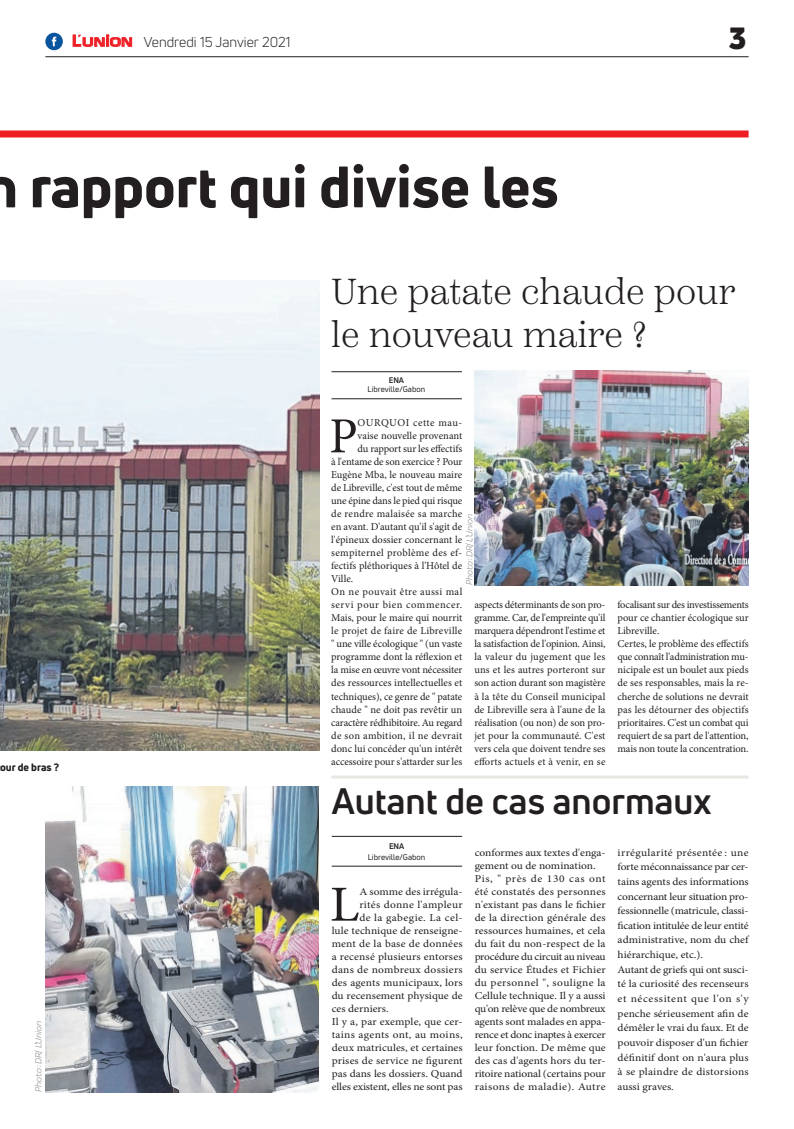
<style>
.page{position:relative;width:794px;height:1129px;background:#fff}
.page>*{position:absolute;margin:0;border:0;box-sizing:border-box;transform-origin:0 0}
.t1{font:800 57px "Uni Neue";color:#231f20}
.t2{font:50.5px "Minion Pro";color:#231f20;scale:1.09 1}
.t3{font:50.5px "Minion Pro";color:#231f20}
.t4{font:300 36px/43.2px "Scotch Text";color:#231f20}
.t5{font:700 36px "Uni Neue";color:#231f20}
.t6{font:900 30px "Uni Neue";color:#231f20}
.t7{font:14px "Uni Neue";color:#231f20}
.t8{font:10.5px/13px "Minion Pro";color:#231f20;text-align:justify}
.t9{font:10.5px/13px "Minion Pro";color:#231f20;scale:1.09 1}
.t10{font:10.5px "Minion Pro";letter-spacing:.025em;color:#231f20}
.t11{font:10.5px "Minion Pro";letter-spacing:.02em;color:#231f20;scale:1.09 1}
.t12{font:10.5px "Minion Pro";letter-spacing:-.02em;color:#231f20}
.t13{font:10.5px "Minion Pro";letter-spacing:.03em;color:#231f20}
.t14{font:10.5px "Minion Pro";letter-spacing:.02em;color:#231f20}
.t15{font:10.5px "Minion Pro";letter-spacing:.035em;color:#231f20}
.t16{font:10.5px "Minion Pro";letter-spacing:.05em;color:#231f20}
.t17{font:10.5px "Minion Pro";letter-spacing:.025em;color:#231f20;scale:1.09 1}
.t18{font:10.5px "Minion Pro";letter-spacing:.035em;color:#231f20;scale:1.09 1}
.t19{font:10.5px "Minion Pro";letter-spacing:.04em;color:#231f20}
.t20{font:800 10.5px "Uni Neue";color:#231f20}
.t21{font:italic 9px "Praktika";color:#818386}
.t22{font:8px "Uni Neue";color:#231f20}
.t23{font:700 8px "Uni Neue";letter-spacing:-.02em;color:#231f20}
.s1{font-family:"Eurostile";font-weight:600;font-size:15px;color:#ee1d23}
.s2{font-family:"Eurostile";font-weight:600;font-size:11.4px;color:#ee1d23}
</style>
<div class="page">
<hr style="left:45px;top:56px;width:703px;height:1px;background:#231f20">
<svg style="left:72px;top:34px;width:60px;height:13px"></svg>
<div style="left:45px;top:33px;width:18px;height:17px;background:#08549e;border-radius:50%"></div>
<svg style="left:52px;top:37px;width:4px;height:9px"></svg>
<div style="left:0;top:130px;width:748px;height:7px;background:#ee1d23"></div>
<hr style="left:332px;top:865px;width:130px;height:1px;background:#231f20">
<hr style="left:332px;top:836px;width:130px;height:1px;background:#231f20">
<img style="left:45px;top:786px;width:274px;height:305px">
<hr style="left:331px;top:398px;width:131px;height:1px;background:#231f20">
<hr style="left:331px;top:371px;width:131px;height:1px;background:#231f20">
<img style="left:474px;top:370px;width:274px;height:215px">
<img style="left:0;top:280px;width:320px;height:470px">
<hr style="left:331px;top:775px;width:417px;height:3px;background:#e7e8e2">
<h3 class="t7" style="left:72px;top:33px;width:220px"><span class="s1">L</span><span class="s2">UNION</span> Vendredi 15 Janvier 2021</h3>
<h3 class="t6" style="left:729px;top:17px;width:19px">3</h3>
<h1 class="t1" style="left:-14px;top:148px;width:574px">n rapport qui divise les</h1>
<p class="t20" style="left:0;top:759px;width:61px">our de bras ?</p>
<p class="t21" style="left:32px;top:1091px;width:73px;rotate:-90deg">Photo : DR/ L’Union</p>
<h3 class="t4" style="left:331px;top:269px;width:406px">Une patate chaude pour le nouveau maire ?</h3>
<p class="t23" style="left:389px;top:375px;width:17px">ENA</p>
<p class="t22" style="left:368px;top:384px;width:59px">Libreville/Gabon</p>
<h2 class="t3" style="left:329px;top:402px;width:30px">P</h2>
<p class="t19" style="left:357px;top:416px;width:106px">OURQUOI cette mau-</p>
<p class="t8" style="left:357px;top:429px;width:106px">vaise nouvelle provenant</p>
<p class="t8" style="left:357px;top:442px;width:106px">du rapport sur les effectifs</p>
<p class="t8" style="left:331px;top:455px;width:133px">à l'entame de son exercice ? Pour</p>
<p class="t8" style="left:331px;top:468px;width:133px">Eugène Mba, le nouveau maire</p>
<p class="t8" style="left:331px;top:481px;width:133px">de Libreville, c'est tout de même</p>
<p class="t8" style="left:331px;top:494px;width:133px">une épine dans le pied qui risque</p>
<p class="t14" style="left:331px;top:507px;width:133px">de rendre malaisée sa marche</p>
<p class="t8" style="left:331px;top:520px;width:133px">en avant. D'autant qu'il s'agit de</p>
<p class="t8" style="left:331px;top:533px;width:133px">l'épineux dossier concernant le</p>
<p class="t13" style="left:331px;top:546px;width:133px">sempiternel problème des ef-</p>
<p class="t8" style="left:331px;top:559px;width:133px">fectifs pléthoriques à l'Hôtel de</p>
<p class="t8" style="left:331px;top:572px;width:23px">Ville.</p>
<p class="t15" style="left:331px;top:585px;width:133px">On ne pouvait être aussi mal</p>
<p class="t16" style="left:331px;top:598px;width:133px">servi pour bien commencer.</p>
<p class="t8" style="left:331px;top:611px;width:133px">Mais, pour le maire qui nourrit</p>
<p class="t10" style="left:331px;top:624px;width:133px">le projet de faire de Libreville</p>
<p class="t8" style="left:331px;top:637px;width:133px">" une ville écologique " (un vaste</p>
<p class="t8" style="left:331px;top:650px;width:133px">programme dont la réflexion et</p>
<p class="t8" style="left:331px;top:663px;width:133px">la mise en œuvre vont nécessiter</p>
<p class="t8" style="left:331px;top:676px;width:133px">des ressources intellectuelles et</p>
<p class="t8" style="left:331px;top:689px;width:133px">techniques), ce genre de " patate</p>
<p class="t8" style="left:331px;top:702px;width:133px">chaude " ne doit pas revêtir un</p>
<p class="t12" style="left:331px;top:715px;width:133px">caractère rédhibitoire. Au regard</p>
<p class="t10" style="left:331px;top:728px;width:133px">de son ambition, il ne devrait</p>
<p class="t8" style="left:331px;top:741px;width:133px">donc lui concéder qu'un intérêt</p>
<p class="t8" style="left:331px;top:754px;width:133px">accessoire pour s'attarder sur les</p>
<p class="t21" style="left:463px;top:585px;width:73px;rotate:-90deg">Photo : DR/ L’Union</p>
<p class="t8" style="left:474px;top:598px;width:133px">aspects déterminants de son pro&shy;gramme. Car, de l'empreinte qu'il marquera dépendront l'estime et la satisfaction de l'opinion. Ainsi, la valeur du jugement que les uns et les autres porteront sur son action durant son magistère à la tête du Conseil municipal de Libreville sera à l'aune de la réalisation (ou non) de son pro&shy;jet pour la communauté. C'est vers cela que doivent tendre ses efforts actuels et à venir, en se</p>
<p class="t8" style="left:617px;top:598px;width:133px;text-align:left">focalisant sur des investissements pour ce chantier écologique sur<br>Libreville.<br>Certes, le problème des effectifs que connaît l'administration mu&shy;nicipale est un boulet aux pieds de ses responsables, mais la re&shy;cherche de solutions ne devrait pas les détourner des objectifs prioritaires. C'est un combat qui requiert de sa part de l'attention, mais non toute la concentration.</p>
<h3 class="t5" style="left:332px;top:778px;width:381px">Autant de cas anormaux</h3>
<p class="t23" style="left:389px;top:841px;width:17px">ENA</p>
<p class="t22" style="left:368px;top:851px;width:59px">Libreville/Gabon</p>
<p class="t9" style="left:475px;top:845px;width:122px">conformes aux textes d'enga&shy;gement ou de nomination.<br>Pis, " près de 130 cas ont été constatés des personnes n'existant pas dans le fichier de la direction générale des ressources humaines, et cela du fait du non-respect de la procédure du circuit au niveau du service Études et Fichier du personnel ", souligne la<br>Cellule technique. Il y a aussi qu'on relève que de nombreux agents sont malades en appa&shy;rence et donc inaptes à exercer leur fonction. De même que des cas d'agents hors du ter&shy;ritoire national (certains pour raisons de maladie). Autre</p>
<p class="t9" style="left:617px;top:844px;width:122px;line-height:14.6px">irrégularité présentée : une forte méconnaissance par cer&shy;tains agents des informations concernant leur situation pro&shy;fessionnelle (matricule, classi&shy;fication intitulée de leur entité administrative, nom du chef hiérarchique, etc.).<br>Autant de griefs qui ont susci&shy;té la curiosité des recenseurs et nécessitent que l'on s'y penche sérieusement afin de démêler le vrai du faux. Et de pouvoir disposer d'un fichier définitif dont on n'aura plus à se plaindre de distorsions aussi graves.</p>
<h2 class="t2" style="left:330px;top:870px;width:29px">L</h2>
<p class="t9" style="left:359px;top:884px;width:96px">A somme des irrégula-</p>
<p class="t17" style="left:359px;top:897px;width:96px">rités donne l'ampleur</p>
<p class="t18" style="left:359px;top:910px;width:96px">de la gabegie. La cel-</p>
<p class="t9" style="left:332px;top:923px;width:122px">lule technique de renseigne-</p>
<p class="t9" style="left:332px;top:936px;width:122px">ment de la base de données</p>
<p class="t9" style="left:332px;top:949px;width:122px">a recensé plusieurs entorses</p>
<p class="t11" style="left:332px;top:962px;width:122px">dans de nombreux dossiers</p>
<p class="t9" style="left:332px;top:975px;width:122px">des agents municipaux, lors</p>
<p class="t9" style="left:332px;top:988px;width:122px">du recensement physique de</p>
<p class="t9" style="left:332px;top:1001px;width:54px">ces derniers.</p>
<p class="t9" style="left:332px;top:1014px;width:122px">Il y a, par exemple, que cer-</p>
<p class="t11" style="left:332px;top:1027px;width:122px">tains agents ont, au moins,</p>
<p class="t9" style="left:332px;top:1040px;width:122px">deux matricules, et certaines</p>
<p class="t9" style="left:332px;top:1053px;width:122px">prises de service ne figurent</p>
<p class="t9" style="left:332px;top:1066px;width:122px">pas dans les dossiers. Quand</p>
<p class="t9" style="left:332px;top:1079px;width:122px">elles existent, elles ne sont pas</p>
</div>
